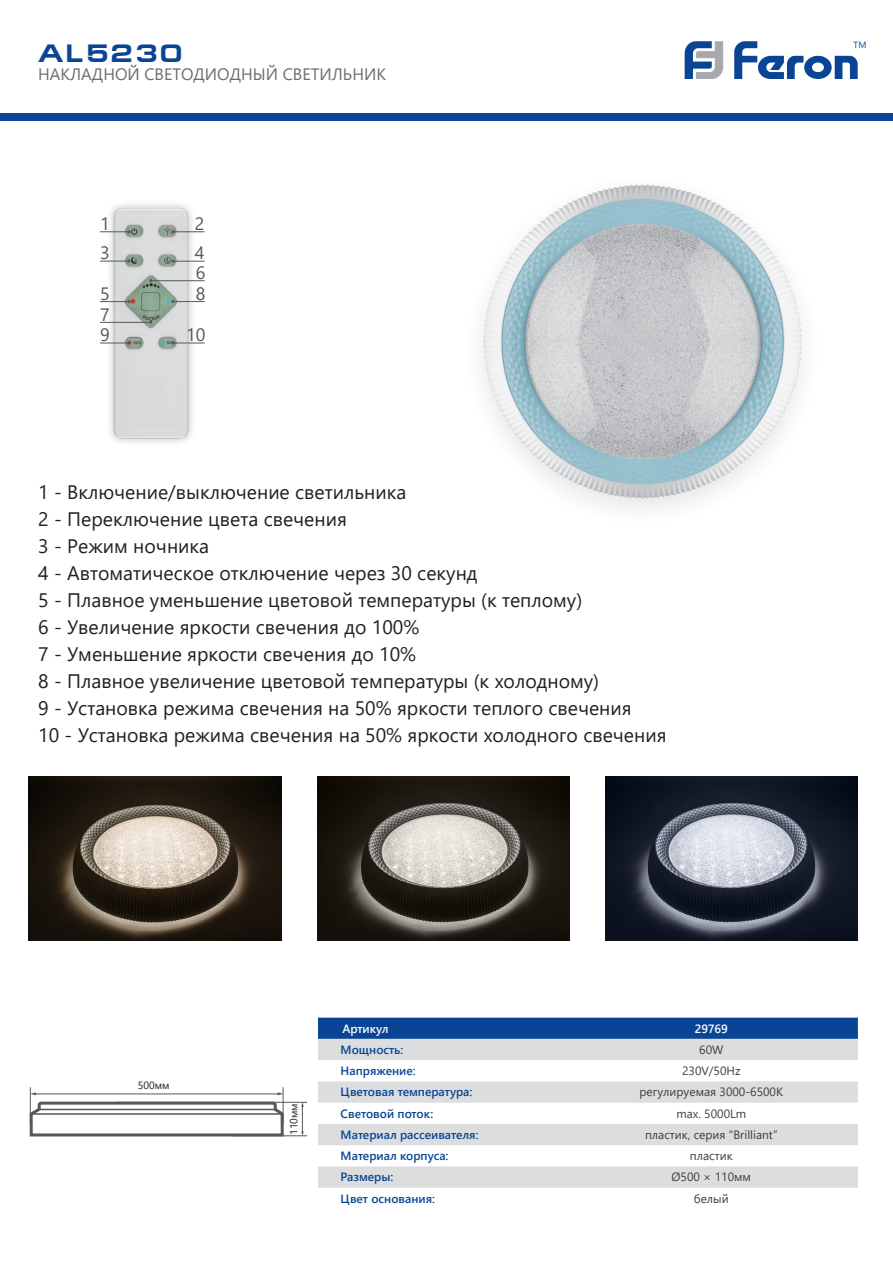
<style>
.page{position:relative;width:893px;height:1263px;background:#fff}
.page>*{position:absolute;margin:0;border:0;box-sizing:border-box;transform-origin:0 0}
.t1{font:700 25.5px "Europe Ext";letter-spacing:.1em;color:#094594}
.t2{font:19.5px "Segoe UI";color:#231f20}
.t3{font:17.85px "Segoe UI";color:#57585a}
.t4{font:16.5px "Segoe UI";color:#6c6d70}
.t5{font:600 12px "Segoe UI";color:#094594}
.t6{font:12px "Segoe UI";color:#3e3e3f}
.t7{font:600 12px "Segoe UI";color:#fff}
.t8{font:10.5px "Segoe UI";color:#231f20}
.t9{font:9px "Segoe UI";color:#094594}
</style>
<div class="page">
<svg style="left:685px;top:41px;width:38px;height:38px"></svg>
<svg style="left:734px;top:41px;width:124px;height:38px"></svg>
<div style="left:0;top:113px;width:893px;height:7px;background:#094594"></div>
<img style="left:29px;top:777px;width:252px;height:164px">
<img style="left:605px;top:777px;width:253px;height:164px">
<img style="left:317px;top:777px;width:253px;height:164px">
<svg style="left:318px;top:1017px;width:540px;height:22px;background:#124b97"></svg>
<svg style="left:318px;top:1039px;width:540px;height:149px;fill:#dcdddf"></svg>
<hr style="left:30px;top:1087px;width:1px;height:37px;background:#57585a">
<hr style="left:283px;top:1087px;width:1px;height:37px;background:#57585a">
<svg style="left:301px;top:1103px;width:3px;height:32px"></svg>
<hr style="left:232px;top:1135px;width:75px;height:1px;background:#57585a">
<hr style="left:116px;top:1102px;width:191px;height:1px;background:#57585a">
<svg style="left:29px;top:1092px;width:256px;height:45px"></svg>
<img style="left:483px;top:185px;width:319px;height:314px">
<img style="left:106px;top:204px;width:90px;height:238px">
<hr style="left:100px;top:231px;width:30px;height:1px;background:#57585a">
<hr style="left:173px;top:261px;width:32px;height:1px;background:#57585a">
<hr style="left:173px;top:343px;width:32px;height:1px;background:#57585a">
<hr style="left:173px;top:231px;width:32px;height:1px;background:#57585a">
<svg style="left:100px;top:259px;width:30px;height:4px"></svg>
<svg style="left:100px;top:300px;width:30px;height:3px"></svg>
<svg style="left:171px;top:341px;width:4px;height:4px"></svg>
<svg style="left:100px;top:341px;width:31px;height:3px"></svg>
<hr style="left:173px;top:301px;width:32px;height:1px;background:#57585a">
<hr style="left:151px;top:280px;width:54px;height:1px;background:#57585a">
<hr style="left:100px;top:322px;width:51px;height:1px;background:#57585a">
<p class="t1" style="left:38px;top:39px;width:145px">AL5230</p>
<p class="t9" style="left:854px;top:36px;width:14px">TM</p>
<p class="t4" style="left:38px;top:58px;width:349px">НАКЛАДНОЙ СВЕТОДИОДНЫЙ СВЕТИЛЬНИК</p>
<p class="t3" style="left:100px;top:207px;width:11px">1</p>
<p class="t3" style="left:195px;top:207px;width:11px">2</p>
<p class="t3" style="left:100px;top:236px;width:11px">3</p>
<p class="t3" style="left:100px;top:277px;width:11px">5</p>
<p class="t3" style="left:195px;top:236px;width:11px">4</p>
<p class="t3" style="left:196px;top:256px;width:11px">6</p>
<p class="t3" style="left:196px;top:277px;width:11px">8</p>
<p class="t3" style="left:100px;top:297px;width:11px">7</p>
<p class="t3" style="left:100px;top:318px;width:11px">9</p>
<p class="t3" style="left:186px;top:318px;width:21px">10</p>
<p class="t2" style="left:38px;top:473px;width:370px">1 - Включение/выключение светильника</p>
<p class="t2" style="left:38px;top:500px;width:310px">2 - Переключение цвета свечения</p>
<p class="t2" style="left:38px;top:527px;width:172px">3 - Режим ночника</p>
<p class="t2" style="left:38px;top:554px;width:441px">4 - Автоматическое отключение через 30 секунд</p>
<p class="t2" style="left:38px;top:581px;width:545px">5 - Плавное уменьшение цветовой температуры (к теплому)</p>
<p class="t2" style="left:38px;top:608px;width:383px">6 - Увеличение яркости свечения до 100%</p>
<p class="t2" style="left:38px;top:635px;width:379px">7 - Уменьшение яркости свечения до 10%</p>
<p class="t2" style="left:38px;top:662px;width:562px">8 - Плавное увеличение цветовой температуры (к холодному)</p>
<p class="t2" style="left:38px;top:689px;width:595px">9 - Установка режима свечения на 50% яркости теплого свечения</p>
<p class="t2" style="left:38px;top:716px;width:630px">10 - Установка режима свечения на 50% яркости холодного свечения</p>
<p class="t8" style="left:138px;top:1076px;width:33px">500мм</p>
<p class="t8" style="left:284px;top:1135px;width:33px;rotate:-90deg">110мм</p>
<p class="t7" style="left:342px;top:1017px;width:48px">Артикул</p>
<p class="t7" style="left:695px;top:1017px;width:35px">29769</p>
<p class="t5" style="left:341px;top:1038px;width:64px">Мощность:</p>
<p class="t6" style="left:699px;top:1038px;width:26px">60W</p>
<p class="t5" style="left:341px;top:1059px;width:77px">Напряжение:</p>
<p class="t6" style="left:682px;top:1059px;width:60px">230V/50Hz</p>
<p class="t5" style="left:341px;top:1081px;width:133px">Цветовая температура:</p>
<p class="t6" style="left:639px;top:1081px;width:145px">регулируемая 3000-6500K</p>
<p class="t5" style="left:341px;top:1102px;width:94px">Световой поток:</p>
<p class="t6" style="left:676px;top:1102px;width:71px">max. 5000Lm</p>
<p class="t5" style="left:341px;top:1123px;width:139px">Материал рассеивателя:</p>
<p class="t6" style="left:645px;top:1123px;width:134px">пластик, серия “Brilliant”</p>
<p class="t5" style="left:341px;top:1144px;width:109px">Материал корпуса:</p>
<p class="t6" style="left:690px;top:1144px;width:44px">пластик</p>
<p class="t5" style="left:341px;top:1166px;width:54px">Размеры:</p>
<p class="t6" style="left:671px;top:1166px;width:81px">Ø500 × 110мм</p>
<p class="t5" style="left:341px;top:1187px;width:96px">Цвет основания:</p>
<p class="t6" style="left:694px;top:1187px;width:37px">белый</p>
</div>
